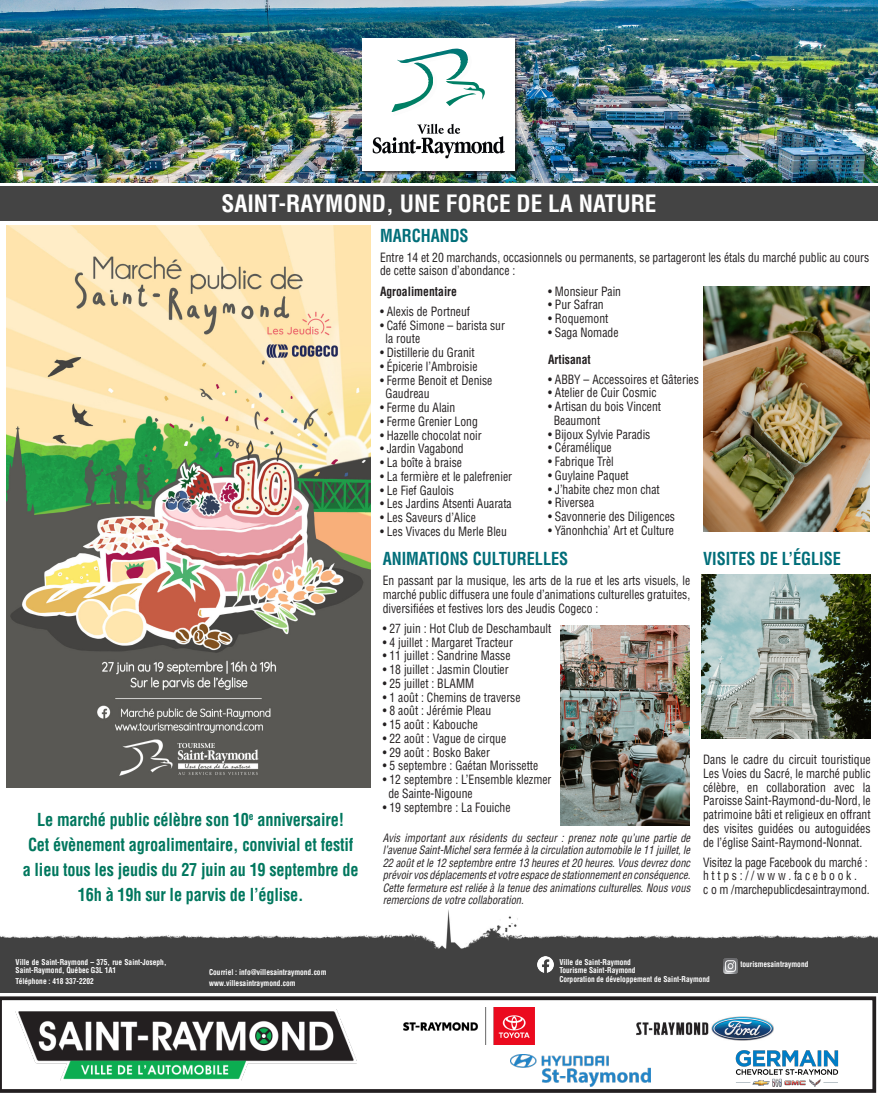
<style>
.page{position:relative;width:878px;height:1093px;background:#fff}
.page>*{position:absolute;margin:0;border:0;box-sizing:border-box;transform-origin:0 0}
.t1{font:700 condensed 23.38px "Helvetica LT Std";color:#fff}
.t2{font:700 condensed 17.5px/25px "Helvetica LT Std";letter-spacing:-.01em;color:#00775e;text-align:center;scale:.93 1}
.t3{font:700 condensed 17.5px "Helvetica LT Std";color:#006e79;scale:.93 1}
.t4{font:condensed 12.5px/13.8px "Helvetica LT Std";color:#231f20;scale:.93 1}
.t5{font:700 condensed 12.5px "Helvetica LT Std";color:#231f20;scale:.93 1}
.t6{font:italic condensed 11.25px/12.5px "Helvetica LT Std";color:#231f20;text-align:justify;scale:.93 1}
.t7{font:700 condensed 7.88px/8.8px "Helvetica LT Std";color:#fff;scale:.94 1}
</style>
<div class="page">
<img style="left:0;top:909px;width:878px;height:83px">
<img style="left:0;top:0;width:878px;height:182px">
<div style="left:0;top:187px;width:878px;height:34px;background:#444"></div>
<div style="left:361px;top:38px;width:157px;height:137px;background:#231f20;opacity:.75"></div>
<div style="left:362px;top:38px;width:152px;height:133px;background:#fff"></div>
<svg style="left:373px;top:124px;width:131px;height:34px"></svg>
<img style="left:537px;top:956px;width:16px;height:16px">
<img style="left:723px;top:959px;width:14px;height:14px">
<svg style="left:443px;top:49px;width:21px;height:2px"></svg>
<svg style="left:393px;top:51px;width:92px;height:61px"></svg>
<svg style="left:0;top:996px;width:876px;height:97px"></svg>
<img style="left:734px;top:1047px;width:105px;height:39px">
<img style="left:16px;top:1009px;width:341px;height:71px">
<img style="left:511px;top:1054px;width:139px;height:32px">
<img style="left:403px;top:1007px;width:131px;height:38px">
<div style="left:607px;top:1006px;width:166px;height:39px;background:#fff"></div>
<img style="left:636px;top:1017px;width:137px;height:24px">
<img style="left:7px;top:225px;width:363px;height:562px">
<img style="left:701px;top:574px;width:169px;height:164px">
<img style="left:703px;top:287px;width:166px;height:244px">
<img style="left:560px;top:625px;width:130px;height:200px">
<p class="t1" style="left:221px;top:189px;width:436px">SAINT-RAYMOND, UNE FORCE DE LA NATURE</p>
<p class="t2" style="left:23px;top:807px;width:363px">Le marché public célèbre son 10<sup>e</sup> anniversaire!<br>Cet évènement agroalimentaire, convivial et festif a lieu tous les jeudis du 27 juin au 19 septembre de 16h à 19h sur le parvis de l’église.</p>
<p class="t7" style="left:16px;top:957px;width:162px">Ville de Saint-Raymond – 375, rue Saint-Joseph,<br>Saint-Raymond, Québec G3L 1A1</p>
<p class="t7" style="left:16px;top:977px;width:85px">Téléphone : 418 337-2202</p>
<p class="t7" style="left:209px;top:967px;width:126px">Courriel : info@villesaintraymond.com</p>
<p class="t7" style="left:209px;top:978px;width:94px">www.villesaintraymond.com</p>
<p class="t3" style="left:380px;top:224px;width:97px">MARCHANDS</p>
<p class="t4" style="left:380px;top:250px;width:527px">Entre 14 et 20 marchands, occasionnels ou permanents, se partageront les étals du marché public au cours de cette saison d’abondance :</p>
<p class="t5" style="left:380px;top:283px;width:84px">Agroalimentaire</p>
<p class="t4" style="left:380px;top:304px;width:98px">• Alexis de Portneuf</p>
<p class="t4" style="left:385px;top:318px;width:130px;text-indent:-6px">• Café Simone – barista sur la route</p>
<p class="t4" style="left:380px;top:346px;width:103px">• Distillerie du Granit</p>
<p class="t4" style="left:380px;top:359px;width:106px">• Épicerie l’Ambroisie</p>
<p class="t4" style="left:385px;top:373px;width:116px;text-indent:-6px">• Ferme Benoit et Denise<br>Gaudreau</p>
<p class="t4" style="left:380px;top:401px;width:82px">• Ferme du Alain</p>
<p class="t4" style="left:380px;top:414px;width:107px">• Ferme Grenier Long</p>
<p class="t4" style="left:380px;top:428px;width:111px">• Hazelle chocolat noir</p>
<p class="t4" style="left:380px;top:442px;width:92px">• Jardin Vagabond</p>
<p class="t4" style="left:380px;top:456px;width:90px">• La boîte à braise</p>
<p class="t4" style="left:380px;top:469px;width:143px">• La fermière et le palefrenier</p>
<p class="t4" style="left:380px;top:483px;width:81px">• Le Fief Gaulois</p>
<p class="t4" style="left:380px;top:497px;width:143px">• Les Jardins Atsenti Auarata</p>
<p class="t4" style="left:380px;top:511px;width:105px">• Les Saveurs d’Alice</p>
<p class="t4" style="left:380px;top:524px;width:138px">• Les Vivaces du Merle Bleu</p>
<p class="t4" style="left:548px;top:284px;width:80px">• Monsieur Pain</p>
<p class="t4" style="left:548px;top:298px;width:61px">• Pur Safran</p>
<p class="t4" style="left:548px;top:312px;width:66px">• Roquemont</p>
<p class="t4" style="left:548px;top:325px;width:77px">• Saga Nomade</p>
<p class="t5" style="left:548px;top:351px;width:47px">Artisanat</p>
<p class="t4" style="left:548px;top:372px;width:164px">• ABBY – Accessoires et Gâteries</p>
<p class="t4" style="left:548px;top:386px;width:118px">• Atelier de Cuir Cosmic</p>
<p class="t4" style="left:553px;top:400px;width:117px;text-indent:-6px">• Artisan du bois Vincent<br>Beaumont</p>
<p class="t4" style="left:548px;top:427px;width:112px">• Bijoux Sylvie Paradis</p>
<p class="t4" style="left:548px;top:441px;width:70px">• Céramélique</p>
<p class="t4" style="left:548px;top:455px;width:72px">• Fabrique Trèl</p>
<p class="t4" style="left:548px;top:468px;width:88px">• Guylaine Paquet</p>
<p class="t4" style="left:548px;top:482px;width:122px">• J’habite chez mon chat</p>
<p class="t4" style="left:548px;top:496px;width:51px">• Riversea</p>
<p class="t4" style="left:548px;top:510px;width:138px">• Savonnerie des Diligences</p>
<p class="t4" style="left:548px;top:523px;width:137px">• Yänonhchia’ Art et Culture</p>
<p class="t3" style="left:382px;top:548px;width:201px">ANIMATIONS CULTURELLES</p>
<p class="t4" style="left:382px;top:574px;width:332px;text-align:justify">En passant par la musique, les arts de la rue et les arts visuels, le marché public diffusera une foule d’animations culturelles gratuites, diversifiées et festives lors des Jeudis Cogeco :</p>
<p class="t4" style="left:382px;top:621px;width:183px">• 27 juin : Hot Club de Deschambault</p>
<p class="t4" style="left:382px;top:635px;width:141px">• 4 juillet : Margaret Tracteur</p>
<p class="t4" style="left:382px;top:649px;width:139px">• 11 juillet : Sandrine Masse</p>
<p class="t4" style="left:382px;top:663px;width:137px">• 18 juillet : Jasmin Cloutier</p>
<p class="t4" style="left:382px;top:676px;width:100px">• 25 juillet : BLAMM</p>
<p class="t4" style="left:382px;top:690px;width:150px">• 1 août : Chemins de traverse</p>
<p class="t4" style="left:382px;top:704px;width:118px">• 8 août : Jérémie Pleau</p>
<p class="t4" style="left:382px;top:718px;width:104px">• 15 août : Kabouche</p>
<p class="t4" style="left:382px;top:731px;width:134px">• 22 août : Vague de cirque</p>
<p class="t4" style="left:382px;top:745px;width:117px">• 29 août : Bosko Baker</p>
<p class="t4" style="left:382px;top:759px;width:169px">• 5 septembre : Gaétan Morissette</p>
<p class="t4" style="left:388px;top:773px;width:177px;text-indent:-6px">• 12 septembre : L’Ensemble klezmer de Sainte-Nigoune</p>
<p class="t4" style="left:382px;top:800px;width:139px">• 19 septembre : La Fouiche</p>
<p class="t6" style="left:382px;top:832px;width:332px">Avis important aux résidents du secteur : prenez note qu’une partie de l’avenue Saint-Michel sera fermée à la circulation automobile le 11 juillet, le 22 août et le 12 septembre entre 13 heures et 20 heures. Vous devrez donc prévoir vos déplacements et votre espace de stationnement en conséquence.<br>Cette fermeture est reliée à la tenue des animations culturelles. Nous vous remercions de votre collaboration.</p>
<p class="t3" style="left:703px;top:548px;width:150px">VISITES DE L’ÉGLISE</p>
<p class="t4" style="left:703px;top:752px;width:182px;text-align:justify">Dans le cadre du circuit touristique Les Voies du Sacré, le marché public célèbre, en collaboration avec la Paroisse Saint-Raymond-du-Nord, le patrimoine bâti et religieux en offrant des visites guidées ou autoguidées de l’église Saint-Raymond-Nonnat.</p>
<p class="t4" style="left:703px;top:855px;width:178px">Visitez la page Facebook du marché :</p>
<p class="t4" style="left:703px;top:869px;width:180px">h t t p s : / / w w w . fa c e b o o k .<br>c o m /marchepublicdesaintraymond.</p>
<p class="t7" style="left:559px;top:957px;width:78px">Ville de Saint-Raymond</p>
<p class="t7" style="left:559px;top:966px;width:83px">Tourisme Saint-Raymond</p>
<p class="t7" style="left:559px;top:975px;width:162px">Corporation de développement de Saint-Raymond</p>
<p class="t7" style="left:740px;top:960px;width:74px">tourismesaintraymond</p>
</div>
